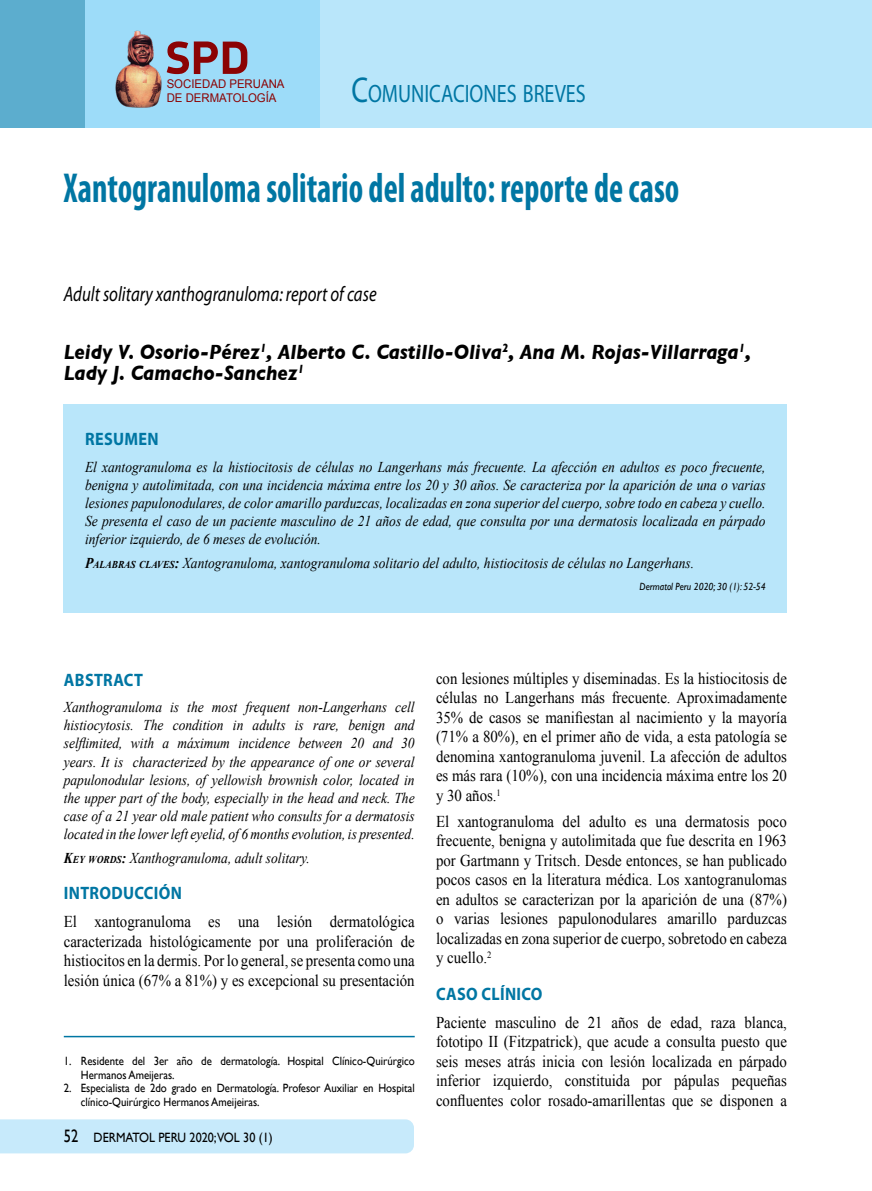
<style>
.page{position:relative;width:872px;height:1191px;background:#fff}
.page>*{position:absolute;margin:0;border:0;box-sizing:border-box;transform-origin:0 0}
.t1{font:700 condensed 42px "Myriad Pro";color:#0076a3;scale:.8 1}
.t2{font:25.2px "Myriad Pro";color:#0076a3;scale:.8 1}
.t3{font:italic 700 21px/21px "Gill Sans";color:#000;scale:.9 1}
.t4{font:italic 21px "Myriad Pro";color:#000;scale:.8 1}
.t5{font:700 18px "Myriad Pro";letter-spacing:.02em;color:#0076a3;scale:.9 1}
.t6{font:16.5px/19.5px "Times New Roman";color:#000;text-align:justify;scale:.9 1}
.t7{font:italic 15px/18px "Times New Roman";color:#000;text-align:justify;scale:.9 1}
.t8{font:13.5px "Gill Sans";color:#000;scale:.9 1}
.t9{font:12px/13.5px "Gill Sans";color:#000;scale:.9 1}
.t10{font:12px/14.4px "Arial";color:#8b0304;scale:.95 1}
.t11{font:italic 10.5px "Gill Sans";color:#000;scale:.9 1}
.s1{font-size:36px}
.s2{font-weight:700}
.s3{font-weight:700;font-size:10.5px}
.s4{font-size:18px}
</style>
<div class="page">
<div style="left:0;top:1119px;width:414px;height:34px;background:#c7eafb"></div>
<div style="left:0;top:0;width:85px;height:128px;background:#5cadce"></div>
<div style="left:85px;top:0;width:236px;height:128px;background:#9ddcf9"></div>
<div style="left:321px;top:0;width:551px;height:128px;background:#b9e6fa"></div>
<svg style="left:167px;top:41px;width:80px;height:33px"></svg>
<img style="left:115px;top:30px;width:47px;height:78px">
<div style="left:64px;top:404px;width:723px;height:208px;background:#b9e6fa"></div>
<hr style="left:64px;top:1035px;width:351px;height:2px;background:#0076a3">
<p class="t10" style="left:167px;top:77px;width:126px">SOCIEDAD PERUANA<br>DE DERMATOLOGÍA</p>
<h2 class="t2" style="left:351px;top:78px;width:294px"><span class="s1">C</span>OMUNICACIONES BREVES</h2>
<h1 class="t1" style="left:64px;top:161px;width:771px">Xantogranuloma solitario del adulto: reporte de caso</h1>
<p class="t4" style="left:64px;top:281px;width:392px">Adult solitary xanthogranuloma: report of case</p>
<p class="t3" style="left:64px;top:341px;width:765px">Leidy V. Osorio-Pérez<sup>1</sup>, Alberto C. Castillo-Oliva<sup>2</sup>, Ana M. Rojas-Villarraga<sup>1</sup>,<br>Lady J. Camacho-Sanchez<sup>1</sup></p>
<p class="t5" style="left:85px;top:427px;width:83px">RESUMEN</p>
<p class="t7" style="left:85px;top:457px;width:757px">El xantogranuloma es la histiocitosis de células no Langerhans más frecuente. La afección en adultos es poco frecuente, benigna y autolimitada, con una incidencia máxima entre los 20 y 30 años. Se caracteriza por la aparición de una o varias lesiones papulonodulares, de color amarillo parduzcas, localizadas en zona superior del cuerpo, sobre todo en cabeza y cuello.<br>Se presenta el caso de un paciente masculino de 21 años de edad, que consulta por una dermatosis localizada en párpado inferior izquierdo, de 6 meses de evolución.</p>
<p class="t7" style="left:85px;top:554px;width:678px"><span class="s2">P</span><span class="s3">ALABRAS CLAVES</span><span class="s2">:</span> Xantogranuloma, xantogranuloma solitario del adulto, histiocitosis de células no Langerhans.</p>
<p class="t11" style="left:639px;top:580px;width:141px">Dermatol Peru 2020; 30 (1): 52-54</p>
<p class="t5" style="left:64px;top:668px;width:89px">ABSTRACT</p>
<p class="t7" style="left:64px;top:698px;width:391px">Xanthogranuloma is the most frequent non-Langerhans cell histiocytosis. The condition in adults is rare, benign and selflimited, with a máximum incidence between 20 and 30 years. It is characterized by the appearance of one or several papulonodular lesions, of yellowish brownish color, located in the upper part of the body, especially in the head and neck. The case of a 21 year old male patient who consults for a dermatosis located in the lower left eyelid, of 6 months evolution, is presented.</p>
<p class="t7" style="left:64px;top:848px;width:275px"><span class="s2">K</span><span class="s3">EY WORDS</span><span class="s2">:</span> Xanthogranuloma, adult solitary.</p>
<p class="t5" style="left:64px;top:881px;width:133px">INTRODUCCIÓN</p>
<p class="t6" style="left:64px;top:912px;width:391px">El xantogranuloma es una lesión dermatológica caracterizada histológicamente por una proliferación de histiocitos en la dermis. Por lo general, se presenta como una lesión única (67% a 81%) y es excepcional su presentación</p>
<p class="t9" style="left:81px;top:1054px;width:372px;text-indent:-17px">1. Residente del 3er año de dermatología. Hospital Clínico-Quirúrgico<br>Hermanos Ameijeras.</p>
<p class="t9" style="left:81px;top:1081px;width:372px;text-indent:-17px">2. Especialista de 2do grado en Dermatología. Profesor Auxiliar en Hospital clínico-Quirúrgico Hermanos Ameijeiras.</p>
<p class="t8" style="left:64px;top:1129px;width:234px"><span class="s4">52</span> DERMATOL PERU 2020;VOL 30 (1)</p>
<p class="t6" style="left:436px;top:668px;width:391px">con lesiones múltiples y diseminadas. Es la histiocitosis de células no Langerhans más frecuente. Aproximadamente 35% de casos se manifiestan al nacimiento y la mayoría (71% a 80%), en el primer año de vida, a esta patología se denomina xantogranuloma juvenil. La afección de adultos es más rara (10%), con una incidencia máxima entre los 20 y 30 años.<sup>1</sup></p>
<p class="t6" style="left:436px;top:811px;width:391px">El xantogranuloma del adulto es una dermatosis poco frecuente, benigna y autolimitada que fue descrita en 1963 por Gartmann y Tritsch. Desde entonces, se han publicado pocos casos en la literatura médica. Los xantogranulomas en adultos se caracterizan por la aparición de una (87%) o varias lesiones papulonodulares amarillo parduzcas localizadas en zona superior de cuerpo, sobretodo en cabeza y cuello.<sup>2</sup></p>
<p class="t5" style="left:436px;top:982px;width:120px">CASO CLÍNICO</p>
<p class="t6" style="left:436px;top:1012px;width:391px">Paciente masculino de 21 años de edad, raza blanca, fototipo II (Fitzpatrick), que acude a consulta puesto que seis meses atrás inicia con lesión localizada en párpado inferior izquierdo, constituida por pápulas pequeñas confluentes color rosado-amarillentas que se disponen a</p>
</div>
